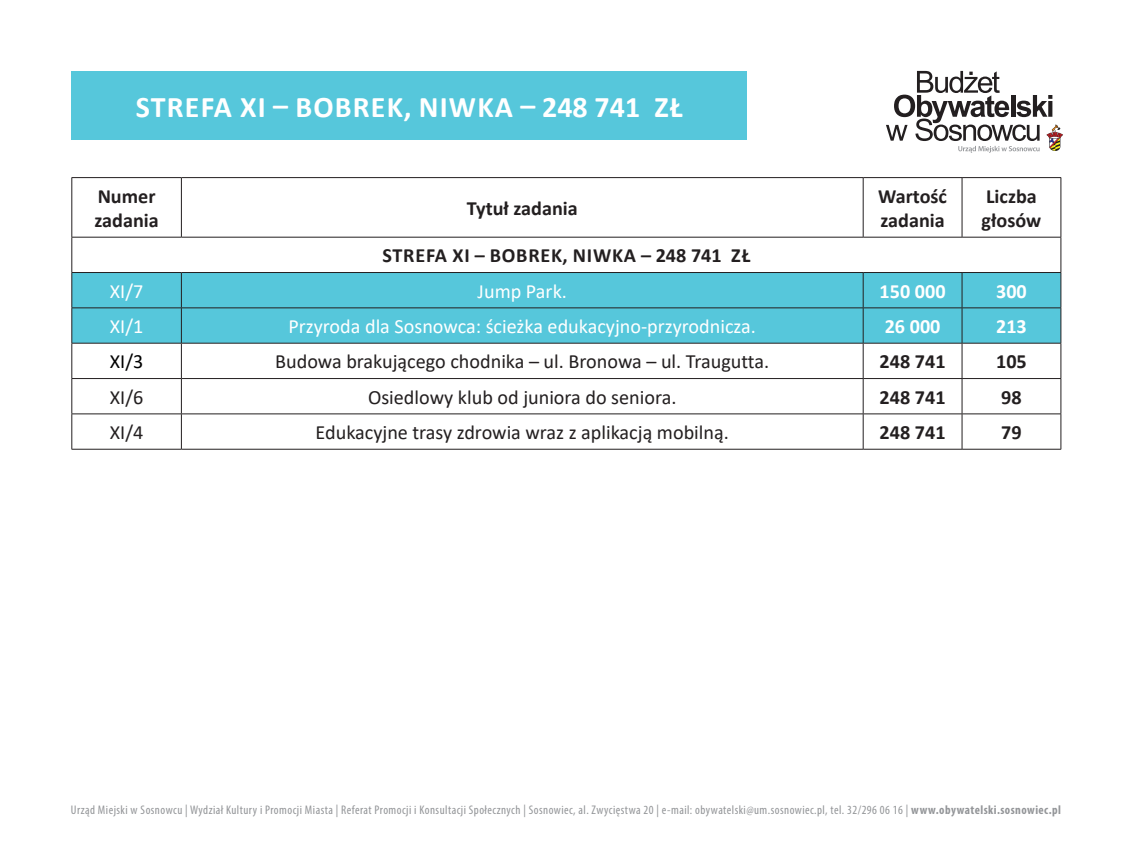
<style>
.page{position:relative;width:1134px;height:851px;background:#fff}
.page>*{position:absolute;margin:0;border:0;box-sizing:border-box;transform-origin:0 0}
.t1{font:700 30px "Calibri";letter-spacing:.04em;color:#fff}
.Styl_akapitowy_1{font:20.12px "Calibri";color:#231f20}
.Styl_akapitowy_1-2{font:700 20.12px/24.2px "Calibri";color:#231f20}
.Styl_akapitowy_1-3{font:20.12px "Calibri";color:#fff}
.Styl_akapitowy_1-4{font:700 20.12px "Calibri";letter-spacing:.04em;color:#231f20}
.Styl_akapitowy_1-5{font:700 20.12px "Calibri";color:#fff}
.Styl_akapitowy_1-6{font:20.12px "Calibri";color:#000}
.t2{font:condensed 12.5px "Myriad Pro";letter-spacing:.035em;color:#939598}
.s1{font-weight:700}
</style>
<div class="page">
<svg style="left:886px;top:71px;width:177px;height:82px"></svg>
<div style="left:71px;top:71px;width:676px;height:69px;background:#56c7db"></div>
<div style="left:72px;top:273px;width:988px;height:70px;background:#56c7db"></div>
<hr style="left:71px;top:177px;width:110px;height:1px;background:#231f20">
<hr style="left:71px;top:178px;width:1px;height:59px;background:#231f20">
<hr style="left:181px;top:177px;width:682px;height:1px;background:#231f20">
<hr style="left:181px;top:178px;width:1px;height:59px;background:#231f20">
<hr style="left:863px;top:177px;width:99px;height:1px;background:#231f20">
<hr style="left:863px;top:178px;width:1px;height:59px;background:#231f20">
<hr style="left:962px;top:177px;width:99px;height:1px;background:#231f20">
<hr style="left:962px;top:178px;width:1px;height:59px;background:#231f20">
<hr style="left:1060px;top:178px;width:1px;height:59px;background:#231f20">
<hr style="left:71px;top:237px;width:110px;height:1px;background:#231f20">
<hr style="left:71px;top:237px;width:1px;height:35px;background:#231f20">
<hr style="left:181px;top:237px;width:682px;height:1px;background:#231f20">
<hr style="left:863px;top:237px;width:99px;height:1px;background:#231f20">
<hr style="left:962px;top:237px;width:99px;height:1px;background:#231f20">
<hr style="left:1060px;top:237px;width:1px;height:35px;background:#231f20">
<hr style="left:71px;top:272px;width:110px;height:1px;background:#231f20">
<hr style="left:71px;top:273px;width:1px;height:34px;background:#231f20">
<hr style="left:181px;top:272px;width:682px;height:1px;background:#231f20">
<hr style="left:181px;top:273px;width:1px;height:34px;background:#231f20">
<hr style="left:863px;top:272px;width:99px;height:1px;background:#231f20">
<hr style="left:863px;top:273px;width:1px;height:34px;background:#231f20">
<hr style="left:962px;top:272px;width:99px;height:1px;background:#231f20">
<hr style="left:962px;top:273px;width:1px;height:34px;background:#231f20">
<hr style="left:1060px;top:273px;width:1px;height:34px;background:#231f20">
<hr style="left:71px;top:307px;width:110px;height:1px;background:#231f20">
<hr style="left:71px;top:308px;width:1px;height:35px;background:#231f20">
<hr style="left:181px;top:307px;width:682px;height:1px;background:#231f20">
<hr style="left:181px;top:308px;width:1px;height:35px;background:#231f20">
<hr style="left:863px;top:307px;width:99px;height:1px;background:#231f20">
<hr style="left:863px;top:308px;width:1px;height:35px;background:#231f20">
<hr style="left:962px;top:307px;width:99px;height:1px;background:#231f20">
<hr style="left:962px;top:308px;width:1px;height:35px;background:#231f20">
<hr style="left:1060px;top:308px;width:1px;height:35px;background:#231f20">
<hr style="left:71px;top:343px;width:110px;height:1px;background:#231f20">
<hr style="left:71px;top:343px;width:1px;height:35px;background:#231f20">
<hr style="left:181px;top:343px;width:682px;height:1px;background:#231f20">
<hr style="left:181px;top:343px;width:1px;height:35px;background:#231f20">
<hr style="left:863px;top:343px;width:99px;height:1px;background:#231f20">
<hr style="left:863px;top:343px;width:1px;height:35px;background:#231f20">
<hr style="left:962px;top:343px;width:99px;height:1px;background:#231f20">
<hr style="left:962px;top:343px;width:1px;height:35px;background:#231f20">
<hr style="left:1060px;top:343px;width:1px;height:35px;background:#231f20">
<hr style="left:71px;top:378px;width:110px;height:1px;background:#231f20">
<hr style="left:71px;top:379px;width:1px;height:34px;background:#231f20">
<hr style="left:181px;top:378px;width:682px;height:1px;background:#231f20">
<hr style="left:181px;top:379px;width:1px;height:34px;background:#231f20">
<hr style="left:863px;top:378px;width:99px;height:1px;background:#231f20">
<hr style="left:863px;top:379px;width:1px;height:34px;background:#231f20">
<hr style="left:962px;top:378px;width:99px;height:1px;background:#231f20">
<hr style="left:962px;top:379px;width:1px;height:34px;background:#231f20">
<hr style="left:1060px;top:379px;width:1px;height:34px;background:#231f20">
<hr style="left:71px;top:413px;width:110px;height:1px;background:#231f20">
<hr style="left:71px;top:414px;width:1px;height:35px;background:#231f20">
<hr style="left:181px;top:413px;width:682px;height:1px;background:#231f20">
<hr style="left:181px;top:414px;width:1px;height:35px;background:#231f20">
<hr style="left:863px;top:413px;width:99px;height:1px;background:#231f20">
<hr style="left:863px;top:414px;width:1px;height:35px;background:#231f20">
<hr style="left:962px;top:413px;width:99px;height:1px;background:#231f20">
<hr style="left:962px;top:414px;width:1px;height:35px;background:#231f20">
<hr style="left:1060px;top:414px;width:1px;height:35px;background:#231f20">
<hr style="left:71px;top:449px;width:110px;height:1px;background:#231f20">
<hr style="left:181px;top:449px;width:682px;height:1px;background:#231f20">
<hr style="left:863px;top:449px;width:99px;height:1px;background:#231f20">
<hr style="left:962px;top:449px;width:99px;height:1px;background:#231f20">
<p class="t1" style="left:136px;top:86px;width:549px">STREFA XI – BOBREK, NIWKA – 248 741 ZŁ</p>
<p class="Styl_akapitowy_1-2" style="left:94px;top:184px;width:66px">Numer zadania</p>
<p class="Styl_akapitowy_1-2" style="left:467px;top:196px;width:113px">Tytuł zadania</p>
<p class="Styl_akapitowy_1-4" style="left:382px;top:241px;width:370px">STREFA XI – BOBREK, NIWKA – 248 741 ZŁ</p>
<p class="Styl_akapitowy_1-2" style="left:878px;top:184px;width:70px">Wartość</p>
<p class="Styl_akapitowy_1-2" style="left:880px;top:208px;width:66px">zadania</p>
<p class="Styl_akapitowy_1-2" style="left:982px;top:184px;width:61px">Liczba głosów</p>
<p class="Styl_akapitowy_1-3" style="left:110px;top:277px;width:35px">XI/7</p>
<p class="Styl_akapitowy_1-3" style="left:478px;top:277px;width:91px">Jump Park.</p>
<p class="Styl_akapitowy_1-5" style="left:880px;top:277px;width:67px">150 000</p>
<p class="Styl_akapitowy_1-5" style="left:996px;top:277px;width:32px">300</p>
<p class="Styl_akapitowy_1-3" style="left:110px;top:312px;width:35px">XI/1</p>
<p class="Styl_akapitowy_1-3" style="left:288px;top:312px;width:469px">Przyroda dla Sosnowca: ścieżka edukacyjno-przyrodnicza.</p>
<p class="Styl_akapitowy_1-5" style="left:885px;top:312px;width:57px">26 000</p>
<p class="Styl_akapitowy_1-5" style="left:996px;top:312px;width:32px">213</p>
<p class="Styl_akapitowy_1-6" style="left:110px;top:348px;width:35px">XI/3</p>
<p class="Styl_akapitowy_1" style="left:275px;top:348px;width:495px">Budowa brakującego chodnika – ul. Bronowa – ul. Traugutta.</p>
<p class="Styl_akapitowy_1-2" style="left:880px;top:349px;width:67px">248 741</p>
<p class="Styl_akapitowy_1-2" style="left:996px;top:349px;width:32px">105</p>
<p class="Styl_akapitowy_1" style="left:110px;top:383px;width:35px">XI/6</p>
<p class="Styl_akapitowy_1" style="left:368px;top:383px;width:310px">Osiedlowy klub od juniora do seniora.</p>
<p class="Styl_akapitowy_1-2" style="left:880px;top:384px;width:67px">248 741</p>
<p class="Styl_akapitowy_1-2" style="left:1001px;top:384px;width:22px">98</p>
<p class="Styl_akapitowy_1" style="left:110px;top:418px;width:35px">XI/4</p>
<p class="Styl_akapitowy_1" style="left:316px;top:418px;width:415px">Edukacyjne trasy zdrowia wraz z aplikacją mobilną.</p>
<p class="Styl_akapitowy_1-2" style="left:880px;top:420px;width:67px">248 741</p>
<p class="Styl_akapitowy_1-2" style="left:1001px;top:420px;width:22px">79</p>
<p class="t2" style="left:71px;top:802px;width:992px">Urząd Miejski w Sosnowcu | Wydział Kultury i Promocji Miasta | Referat Promocji i Konsultacji Społecznych | Sosnowiec, al. Zwycięstwa 20 | e-mail: obywatelski@um.sosnowiec.pl, tel. 32/296 06 16 | <span class="s1">www.obywatelski.sosnowiec.pl</span></p>
</div>
